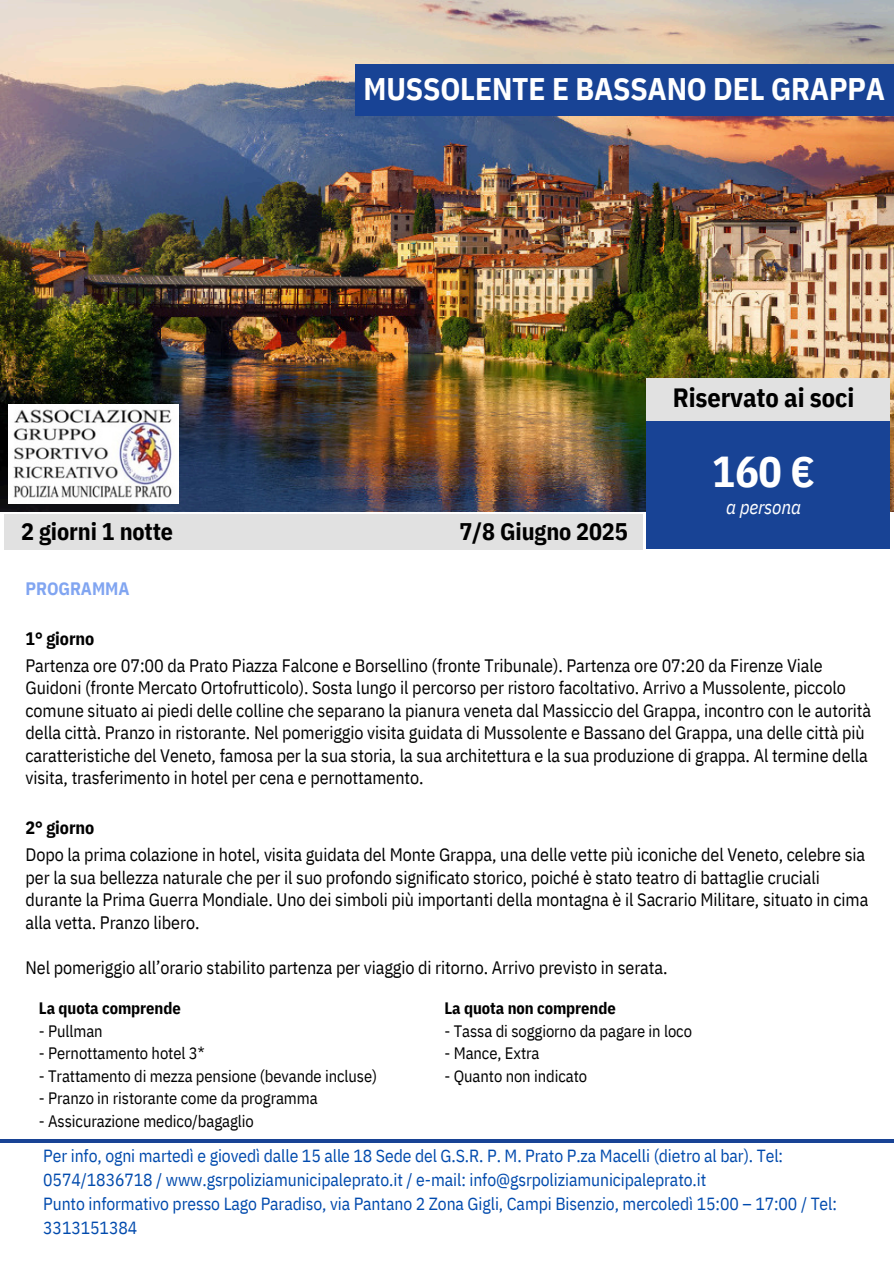
<style>
.page{position:relative;width:894px;height:1264px;background:#fff}
.page>*{position:absolute;margin:0;border:0;box-sizing:border-box;transform-origin:0 0}
.t1{font:700 43.2px "IBM Plex Sans Cond";color:#fff}
.t2{font:700 31.2px "IBM Plex Sans Cond";letter-spacing:-.005em;color:#fff}
.t3{font:700 26.4px "IBM Plex Sans Cond";letter-spacing:-.005em;color:#000}
.t4{font:700 24px "IBM Plex Sans Cond";letter-spacing:-.005em;color:#000}
.t5{font:italic 19.2px "IBM Plex Sans Cond";letter-spacing:-.01em;color:#fff}
.t6{font:18px/22.5px "IBM Plex Sans Cond";letter-spacing:-.005em;color:#000}
.t7{font:700 18px "IBM Plex Sans Cond";letter-spacing:-.005em;color:#81a5f1}
.t8{font:17.55px/24.2px "IBM Plex Sans Cond";letter-spacing:-.005em;color:#004aad}
.t9{font:16.5px "IBM Plex Sans Cond";letter-spacing:-.005em;color:#000}
.t10{font:700 16.5px "IBM Plex Sans Cond";letter-spacing:-.005em;color:#000}
.s1{font-weight:700}
</style>
<div class="page">
<div style="left:4px;top:514px;width:638px;height:35px;background:#e1e1e1"></div>
<img style="left:0;top:0;width:893px;height:511px">
<div style="left:355px;top:64px;width:538px;height:52px;background:#184395"></div>
<img style="left:9px;top:404px;width:169px;height:99px">
<hr style="left:0;top:1139px;width:893px;height:3px;background:#184395">
<div style="left:646px;top:378px;width:243px;height:43px;background:#e1e1e1"></div>
<div style="left:646px;top:421px;width:243px;height:128px;background:#184395"></div>
<p class="t2" style="left:363px;top:68px;width:523px">MUSSOLENTE E BASSANO DEL GRAPPA</p>
<h1 class="t3" style="left:672px;top:380px;width:183px">Riservato ai soci</h1>
<p class="t1" style="left:712px;top:442px;width:104px">160 €</p>
<p class="t5" style="left:725px;top:494px;width:76px">a persona</p>
<h2 class="t4" style="left:21px;top:515px;width:153px">2 giorni 1 notte</h2>
<h4 class="t4" style="left:459px;top:515px;width:170px">7/8 Giugno 2025</h4>
<h2 class="t7" style="left:26px;top:577px;width:105px">PROGRAMMA</h2>
<h2 class="t6" style="left:26px;top:624px;width:798px;line-height:27px"><span class="s1">1° giorno<br></span>Partenza ore 07:00 da Prato Piazza Falcone e Borsellino (fronte Tribunale). Partenza ore 07:20 da Firenze Viale</h2>
<h2 class="t6" style="left:26px;top:676px;width:847px">Guidoni (fronte Mercato Ortofrutticolo). Sosta lungo il percorso per ristoro facoltativo. Arrivo a Mussolente, piccolo comune situato ai piedi delle colline che separano la pianura veneta dal Massiccio del Grappa, incontro con le autorità della città. Pranzo in ristorante. Nel pomeriggio visita guidata di Mussolente e Bassano del Grappa, una delle città più caratteristiche del Veneto, famosa per la sua storia, la sua architettura e la sua produzione di grappa. Al termine della</h2>
<h3 class="t6" style="left:26px;top:766px;width:399px">visita, trasferimento in hotel per cena e pernottamento.</h3>
<h4 class="t6" style="left:26px;top:813px;width:841px;line-height:27px"><span class="s1">2° giorno<br></span>Dopo la prima colazione in hotel, visita guidata del Monte Grappa, una delle vette più iconiche del Veneto, celebre sia</h4>
<h4 class="t6" style="left:26px;top:865px;width:795px">per la sua bellezza naturale che per il suo profondo significato storico, poiché è stato teatro di battaglie cruciali</h4>
<h4 class="t6" style="left:26px;top:888px;width:844px">durante la Prima Guerra Mondiale. Uno dei simboli più importanti della montagna è il Sacrario Militare, situato in cima alla vetta. Pranzo libero.</h4>
<h4 class="t6" style="left:26px;top:955px;width:643px">Nel pomeriggio all’orario stabilito partenza per viaggio di ritorno. Arrivo previsto in serata.</h4>
<p class="t10" style="left:39px;top:997px;width:143px">La quota comprende</p>
<p class="t9" style="left:39px;top:1019px;width:65px">- Pullman</p>
<p class="t9" style="left:39px;top:1042px;width:167px">- Pernottamento hotel 3*</p>
<p class="t9" style="left:39px;top:1064px;width:340px">- Trattamento di mezza pensione (bevande incluse)</p>
<p class="t9" style="left:39px;top:1087px;width:280px">- Pranzo in ristorante come da programma</p>
<p class="t9" style="left:39px;top:1109px;width:216px">- Assicurazione medico/bagaglio</p>
<p class="t10" style="left:444px;top:997px;width:173px">La quota non comprende</p>
<p class="t9" style="left:444px;top:1019px;width:249px">- Tassa di soggiorno da pagare in loco</p>
<p class="t9" style="left:444px;top:1042px;width:96px">- Mance, Extra</p>
<p class="t9" style="left:444px;top:1064px;width:144px">- Quanto non indicato</p>
<h4 class="t8" style="left:43px;top:1143px;width:795px">Per info, ogni martedì e giovedì dalle 15 alle 18 Sede del G.S.R. P. M. Prato P.za Macelli (dietro al bar). Tel:<br>0574/1836718 / www.gsrpoliziamunicipaleprato.it / e-mail: info@gsrpoliziamunicipaleprato.it<br>Punto informativo presso Lago Paradiso, via Pantano 2 Zona Gigli, Campi Bisenzio, mercoledì 15:00 – 17:00 / Tel:<br>3313151384</h4>
</div>
